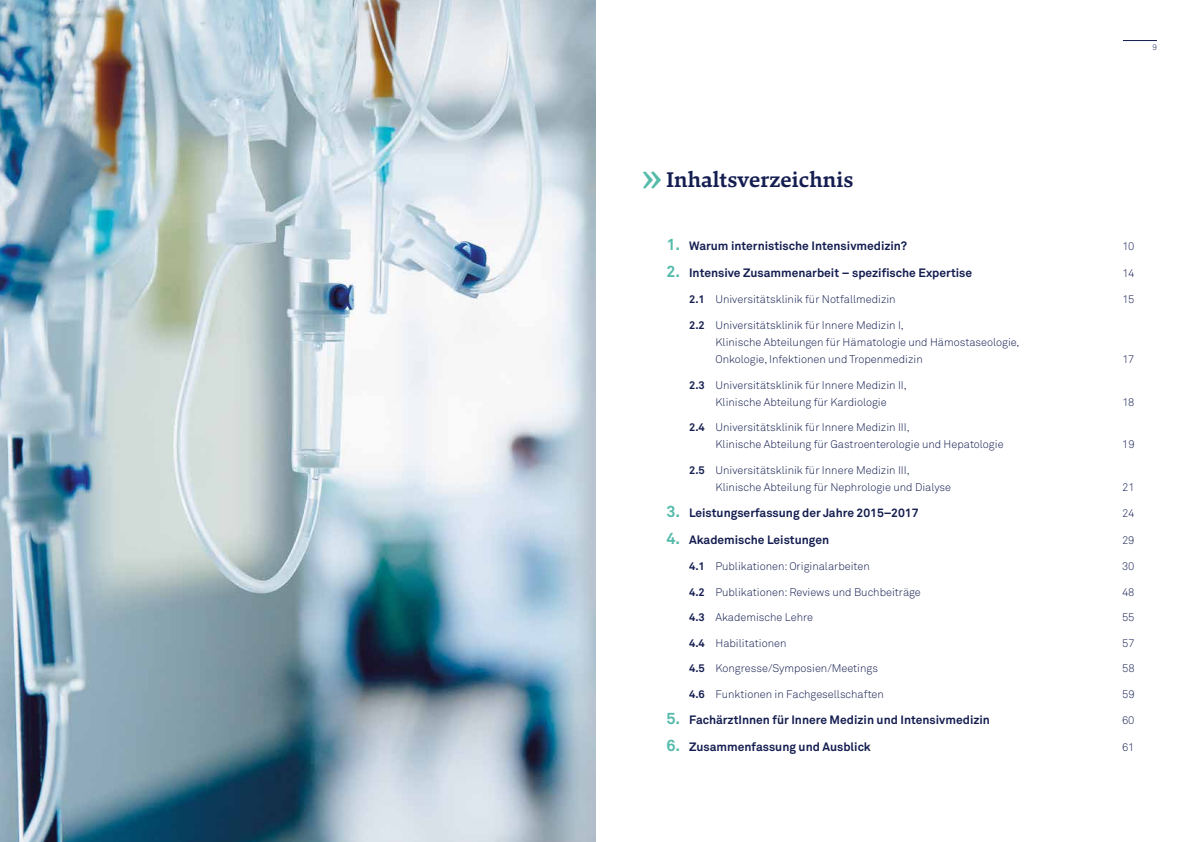
<style>
.page{position:relative;width:1191px;height:842px;background:#fff}
.page>*{position:absolute;margin:0;border:0;box-sizing:border-box;transform-origin:0 0}
.t1{font:700 22px "Danton";letter-spacing:.01em;color:#141d50}
.t2{font:700 12px "Akkurat Pro";color:#141d50}
.t3{font:300 11px/17px "Akkurat Pro";color:#141d50}
.t4{font:300 8px "Akkurat Pro";color:#141d50}
.s1{font-weight:400;font-size:45px;color:#54bbab}
.s2{font-size:16px;color:#54bbab}
.s3{font-weight:700}
</style>
<div class="page">
<hr style="left:1123px;top:40px;width:34px;height:1px;background:#141d50">
<img style="left:0;top:0;width:595px;height:842px">
<p class="t4" style="left:1152px;top:43px;width:6px">9</p>
<h1 class="t1" style="left:640px;top:165px;width:215px"><span class="s1">»</span>Inhaltsverzeichnis</h1>
<p class="t2" style="left:666px;top:239px;width:242px"><span class="s2">1.</span> Warum internistische Intensivmedizin?</p>
<p class="t3" style="left:1122px;top:238px;width:13px">10</p>
<p class="t2" style="left:666px;top:265px;width:307px"><span class="s2">2.</span> Intensive Zusammenarbeit – spezifische Expertise</p>
<p class="t3" style="left:1122px;top:265px;width:13px">14</p>
<p class="t3" style="left:689px;top:291px;width:208px"><span class="s3">2.1</span> Universitätsklinik für Notfallmedizin</p>
<p class="t3" style="left:1122px;top:291px;width:13px">15</p>
<p class="t3" style="left:715px;top:317px;width:306px;text-indent:-26px"><span class="s3">2.2</span> Universitätsklinik für Innere Medizin I,<br>Klinische Abteilungen für Hämatologie und Hämostaseologie,<br>Onkologie, Infektionen und Tropenmedizin</p>
<p class="t3" style="left:1122px;top:351px;width:13px">17</p>
<p class="t3" style="left:689px;top:376px;width:219px;text-align:center"><span class="s3">2.3</span> Universitätsklinik für Innere Medizin II,<br>Klinische Abteilung für Kardiologie</p>
<p class="t3" style="left:715px;top:419px;width:290px;text-indent:-26px"><span class="s3">2.4</span> Universitätsklinik für Innere Medizin III,<br>Klinische Abteilung für Gastroenterologie und Hepatologie</p>
<p class="t3" style="left:715px;top:461px;width:237px;text-indent:-26px"><span class="s3">2.5</span> Universitätsklinik für Innere Medizin III,<br>Klinische Abteilung für Nephrologie und Dialyse</p>
<p class="t3" style="left:1122px;top:393px;width:13px">18</p>
<p class="t3" style="left:1122px;top:436px;width:14px">19</p>
<p class="t3" style="left:1122px;top:478px;width:14px">21</p>
<p class="t2" style="left:666px;top:505px;width:254px"><span class="s2">3.</span> Leistungserfassung der Jahre 2015–2017</p>
<p class="t3" style="left:1122px;top:505px;width:14px">24</p>
<p class="t2" style="left:666px;top:532px;width:164px"><span class="s2">4.</span> Akademische Leistungen</p>
<p class="t3" style="left:1122px;top:531px;width:14px">29</p>
<p class="t3" style="left:689px;top:558px;width:182px"><span class="s3">4.1</span> Publikationen: Originalarbeiten</p>
<p class="t3" style="left:1122px;top:558px;width:14px">30</p>
<p class="t3" style="left:689px;top:583px;width:233px"><span class="s3">4.2</span> Publikationen: Reviews und Buchbeiträge</p>
<p class="t3" style="left:1122px;top:583px;width:14px">48</p>
<p class="t3" style="left:689px;top:609px;width:125px"><span class="s3">4.3</span> Akademische Lehre</p>
<p class="t3" style="left:1122px;top:609px;width:14px">55</p>
<p class="t3" style="left:689px;top:634px;width:99px"><span class="s3">4.4</span> Habilitationen</p>
<p class="t3" style="left:1122px;top:634px;width:14px">57</p>
<p class="t3" style="left:689px;top:660px;width:190px"><span class="s3">4.5</span> Kongresse/Symposien/Meetings</p>
<p class="t3" style="left:1122px;top:660px;width:14px">58</p>
<p class="t3" style="left:689px;top:685px;width:196px"><span class="s3">4.6</span> Funktionen in Fachgesellschaften</p>
<p class="t3" style="left:1122px;top:685px;width:14px">59</p>
<p class="t2" style="left:666px;top:712px;width:325px"><span class="s2">5.</span> FachärztInnen für Innere Medizin und Intensivmedizin</p>
<p class="t3" style="left:1122px;top:712px;width:14px">60</p>
<p class="t2" style="left:666px;top:739px;width:206px"><span class="s2">6.</span> Zusammenfassung und Ausblick</p>
<p class="t3" style="left:1122px;top:738px;width:14px">61</p>
</div>
